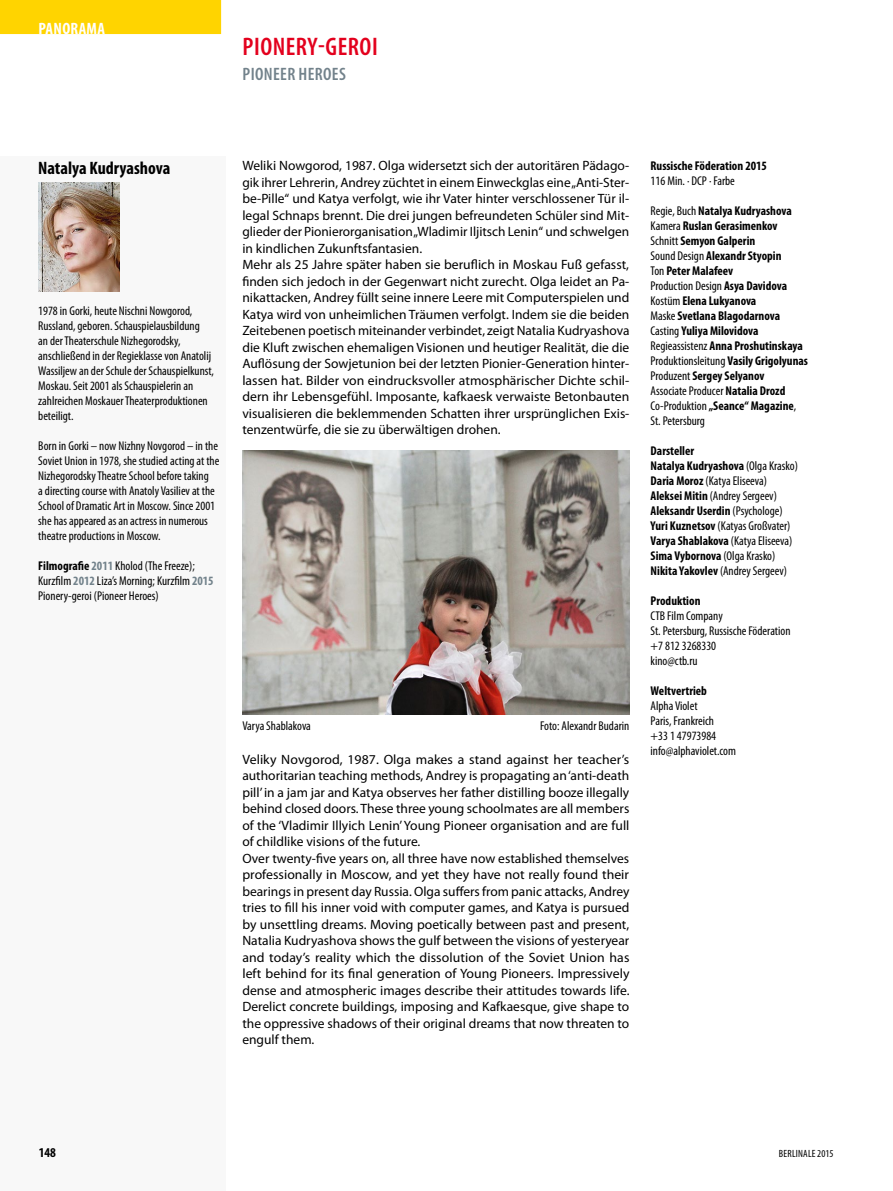
<style>
.page{position:relative;width:893px;height:1191px;background:#fff}
.page>*{position:absolute;margin:0;border:0;box-sizing:border-box;transform-origin:0 0}
.t1{font:600 condensed 25.5px "Myriad Pro";letter-spacing:.02em;color:#e3001d}
.t2{font:700 condensed 18px "Myriad Pro";color:#000}
.t3{font:600 condensed 18px "Myriad Pro";letter-spacing:.02em;color:#72828b}
.t4{font:700 condensed 16.5px "Myriad Pro";letter-spacing:.02em;color:#fff}
.t5{font:13.5px/16.5px "Myriad Pro";color:#000}
.t6{font:700 condensed 13.5px "Myriad Pro";color:#000}
.t7{font:condensed 12.75px/15px "Myriad Pro";color:#000}
.t8{font:700 condensed 12.75px/15px "Myriad Pro";color:#000}
.t9{font:condensed 10.5px "Myriad Pro";letter-spacing:.02em;color:#000}
.s1{font-weight:700}
.s2{font-weight:700;color:#72828b}
.s3{font-weight:400}
</style>
<div class="page">
<div style="left:0;top:156px;width:225px;height:1035px;background:#f8f8f8"></div>
<img style="left:242px;top:450px;width:387px;height:264px">
<img style="left:38px;top:183px;width:81px;height:108px">
<div style="left:0;top:0;width:221px;height:34px;background:#ffd400"></div>
<p class="t4" style="left:38px;top:18px;width:68px">PANORAMA</p>
<h1 class="t1" style="left:243px;top:31px;width:137px">PIONERY-GEROI</h1>
<h2 class="t3" style="left:243px;top:63px;width:105px">PIONEER HEROES</h2>
<h2 class="t2" style="left:38px;top:157px;width:134px">Natalya Kudryashova</h2>
<p class="t7" style="left:38px;top:303px;width:177px">1978 in Gorki, heute Nischni Nowgorod, Russland, geboren. Schauspielausbildung<br>an der Theaterschule Nizhegorodsky, anschließend in der Regieklasse von Anatolij Wassiljew an der Schule der Schauspielkunst, Moskau. Seit 2001 als Schauspielerin an zahlreichen Moskauer Theaterproduktionen beteiligt.</p>
<p class="t7" style="left:38px;top:438px;width:183px">Born in Gorki – now Nizhny Novgorod – in the Soviet Union in 1978, she studied acting at the Nizhegorodsky Theatre School before taking<br>a directing course with Anatoly Vasiliev at the School of Dramatic Art in Moscow. Since 2001 she has appeared as an actress in numerous theatre productions in Moscow.</p>
<p class="t7" style="left:38px;top:558px;width:177px"><span class="s1">Filmografie</span> <span class="s2">2011</span> Kholod (The Freeze);<br>Kurzfilm <span class="s2">2012</span> Liza’s Morning; Kurzfilm <span class="s2">2015<br></span>Pionery-geroi (Pioneer Heroes)</p>
<p class="t5" style="left:242px;top:157px;width:389px">Weliki Nowgorod, 1987. Olga widersetzt sich der autoritären Pädago&shy;gik ihrer Lehrerin, Andrey züchtet in einem Einweckglas eine „Anti-Ster&shy;be-Pille“ und Katya verfolgt, wie ihr Vater hinter verschlossener Tür il&shy;legal Schnaps brennt. Die drei jungen befreundeten Schüler sind Mit&shy;glieder der Pionierorganisation „Wladimir Iljitsch Lenin“ und schwelgen in kindlichen Zukunftsfantasien.<br>Mehr als 25 Jahre später haben sie beruflich in Moskau Fuß gefasst, finden sich jedoch in der Gegenwart nicht zurecht. Olga leidet an Pa&shy;nikattacken, Andrey füllt seine innere Leere mit Computerspielen und Katya wird von unheimlichen Träumen verfolgt. Indem sie die beiden Zeitebenen poetisch miteinander verbindet, zeigt Natalia Kudryashova die Kluft zwischen ehemaligen Visionen und heutiger Realität, die die Auflösung der Sowjetunion bei der letzten Pionier-Generation hinter&shy;lassen hat. Bilder von eindrucksvoller atmosphärischer Dichte schil&shy;dern ihr Lebensgefühl. Imposante, kafkaesk verwaiste Betonbauten visualisieren die beklemmenden Schatten ihrer ursprünglichen Exis&shy;tenzentwürfe, die sie zu überwältigen drohen.</p>
<p class="t7" style="left:242px;top:718px;width:70px">Varya Shablakova</p>
<p class="t7" style="left:540px;top:718px;width:91px">Foto: Alexandr Budarin</p>
<p class="t5" style="left:242px;top:750px;width:389px">Veliky Novgorod, 1987. Olga makes a stand against her teacher’s authoritarian teaching methods, Andrey is propagating an ‘anti-death pill’ in a jam jar and Katya observes her father distilling booze illegally behind closed doors. These three young schoolmates are all members of the ‘Vladimir Illyich Lenin’ Young Pioneer organisation and are full of childlike visions of the future.<br>Over twenty-five years on, all three have now established themselves professionally in Moscow, and yet they have not really found their bearings in present day Russia. Olga suffers from panic attacks, Andrey tries to fill his inner void with computer games, and Katya is pursued by unsettling dreams. Moving poetically between past and present, Natalia Kudryashova shows the gulf between the visions of yesteryear and today’s reality which the dissolution of the Soviet Union has left behind for its final generation of Young Pioneers. Impressively dense and atmospheric images describe their attitudes towards life.<br>Derelict concrete buildings, imposing and Kafkaesque, give shape to the oppressive shadows of their original dreams that now threaten to engulf them.</p>
<p class="t8" style="left:651px;top:158px;width:118px">Russische Föderation 2015</p>
<p class="t7" style="left:651px;top:173px;width:86px">116 Min. · DCP · Farbe</p>
<p class="t8" style="left:651px;top:203px;width:159px"><span class="s3">Regie, Buch</span> Natalya Kudryashova<br><span class="s3">Kamera</span> Ruslan Gerasimenkov<br><span class="s3">Schnitt</span> Semyon Galperin<br><span class="s3">Sound Design</span> Alexandr Styopin<br><span class="s3">Ton</span> Peter Malafeev<br><span class="s3">Production Design</span> Asya Davidova<br><span class="s3">Kostüm</span> Elena Lukyanova<br><span class="s3">Maske</span> Svetlana Blagodarnova<br><span class="s3">Casting</span> Yuliya Milovidova<br><span class="s3">Regieassistenz</span> Anna Proshutinskaya<br><span class="s3">Produktionsleitung</span> Vasily Grigolyunas<br><span class="s3">Produzent</span> Sergey Selyanov<br><span class="s3">Associate Producer</span> Natalia Drozd<br><span class="s3">Co-Produktion</span> „Seance“ Magazine<span class="s3">,<br>St. Petersburg</span></p>
<p class="t8" style="left:651px;top:443px;width:149px">Darsteller<br>Natalya Kudryashova <span class="s3">(Olga Krasko)<br></span>Daria Moroz <span class="s3">(Katya Eliseeva)<br></span>Aleksei Mitin <span class="s3">(Andrey Sergeev)<br></span>Aleksandr Userdin <span class="s3">(Psychologe)<br></span>Yuri Kuznetsov <span class="s3">(Katyas Großvater)<br></span>Varya Shablakova <span class="s3">(Katya Eliseeva)<br></span>Sima Vybornova <span class="s3">(Olga Krasko)<br></span>Nikita Yakovlev <span class="s3">(Andrey Sergeev)</span></p>
<p class="t8" style="left:651px;top:593px;width:51px">Produktion</p>
<p class="t7" style="left:651px;top:608px;width:141px">CTB Film Company<br>St. Petersburg, Russische Föderation +7 812 3268330<br>kino@ctb.ru</p>
<p class="t8" style="left:651px;top:683px;width:58px">Weltvertrieb</p>
<p class="t7" style="left:651px;top:698px;width:87px">Alpha Violet<br>Paris, Frankreich<br>+33 1 47973984 info@alphaviolet.com</p>
<p class="t6" style="left:39px;top:1143px;width:19px">148</p>
<p class="t9" style="left:779px;top:1146px;width:56px">BERLINALE 2015</p>
</div>
